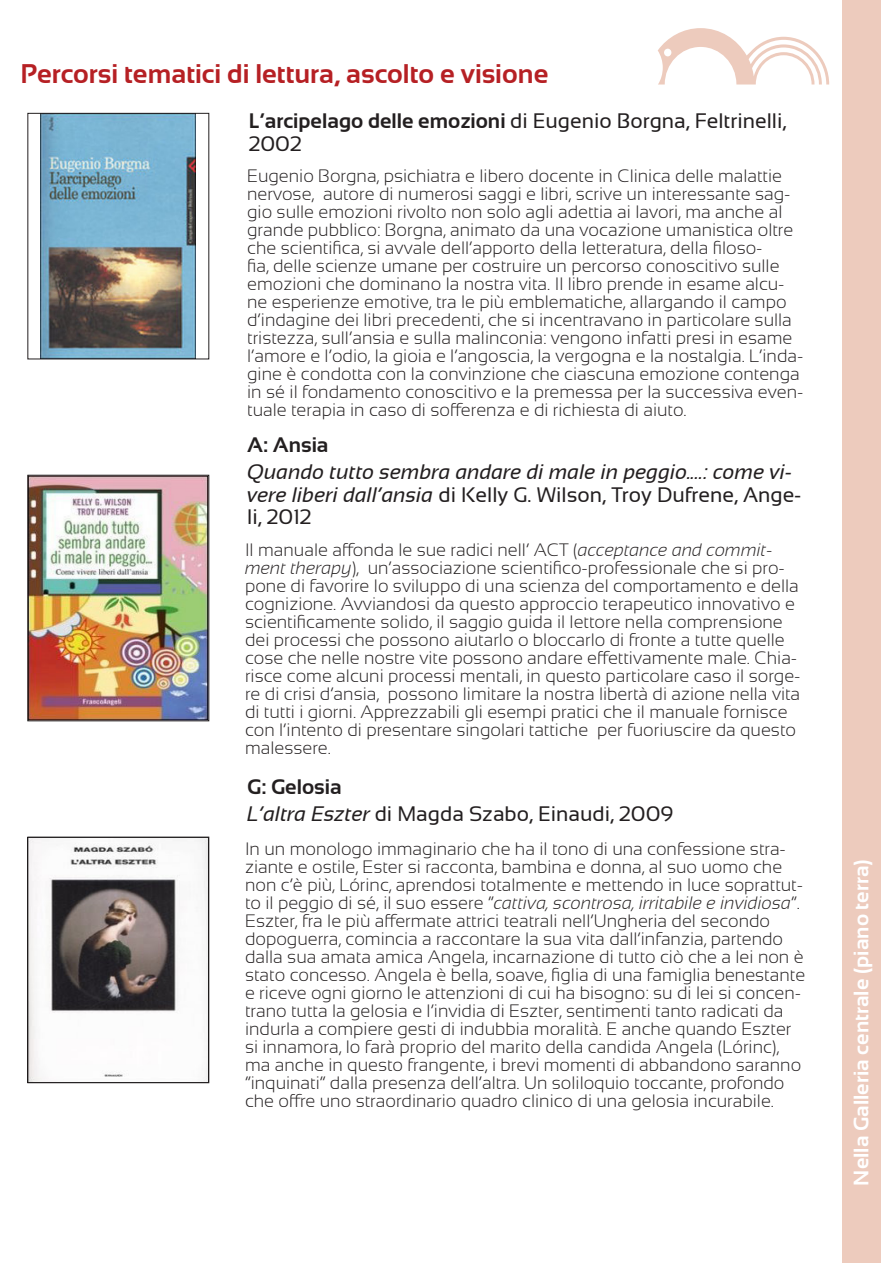
<style>
.page{position:relative;width:893px;height:1263px;background:#fff}
.page>*{position:absolute;margin:0;border:0;box-sizing:border-box;transform-origin:0 0}
.t1{font:700 27px "Sansation";color:#b62024}
.t2{font:italic 21px/22.5px "Sansation";color:#231f20}
.t3{font:21px/22.5px "Sansation";color:#231f20}
.t4{font:700 21px "Sansation";color:#fff}
.t5{font:700 21px "Sansation";color:#231f20}
.t6{font:300 18px/18px "Sansation";color:#231f20}
.s1{font-weight:700}
.s2{font-style:normal}
.s3{font-style:italic}
</style>
<div class="page">
<img style="left:30px;top:477px;width:177px;height:242px">
<div style="left:28px;top:475px;width:181px;height:246px;border:1px solid #231f20"></div>
<svg style="left:658px;top:28px;width:171px;height:57px"></svg>
<img style="left:30px;top:839px;width:177px;height:242px">
<div style="left:28px;top:837px;width:181px;height:246px;border:1px solid #231f20"></div>
<img style="left:41px;top:115px;width:155px;height:242px">
<div style="left:28px;top:113px;width:181px;height:246px;border:1px solid #231f20"></div>
<div style="left:842px;top:0;width:38px;height:1263px;background:#edcbbd"></div>
<p class="t1" style="left:21px;top:58px;width:529px">Percorsi tematici di lettura, ascolto e visione</p>
<p class="t3" style="left:249px;top:110px;width:539px"><span class="s1">L’arcipelago delle emozioni</span> di Eugenio Borgna, Feltrinelli,<br>2002</p>
<p class="t6" style="left:247px;top:167px;width:558px">Eugenio Borgna, psichiatra e libero docente in Clinica delle malattie nervose, autore di numerosi saggi e libri, scrive un interessante sag&shy;gio sulle emozioni rivolto non solo agli adettia ai lavori, ma anche al grande pubblico: Borgna, animato da una vocazione umanistica oltre che scientifica, si avvale dell’apporto della letteratura, della filoso-<br>fia, delle scienze umane per costruire un percorso conoscitivo sulle emozioni che dominano la nostra vita. Il libro prende in esame alcu&shy;ne esperienze emotive, tra le più emblematiche, allargando il campo d’indagine dei libri precedenti, che si incentravano in particolare sulla tristezza, sull’ansia e sulla malinconia: vengono infatti presi in esame l’amore e l’odio, la gioia e l’angoscia, la vergogna e la nostalgia. L’inda&shy;gine è condotta con la convinzione che ciascuna emozione contenga in sé il fondamento conoscitivo e la premessa per la successiva even&shy;tuale terapia in caso di sofferenza e di richiesta di aiuto.</p>
<p class="t5" style="left:247px;top:433px;width:83px">A: Ansia</p>
<p class="t2" style="left:247px;top:461px;width:556px">Quando tutto sembra andare di male in peggio.…: come vi&shy;vere liberi dall’ansia <span class="s2">di Kelly G. Wilson, Troy Dufrene, Ange&shy;li, 2012</span></p>
<p class="t6" style="left:245px;top:540px;width:557px">Il manuale affonda le sue radici nell’ ACT (<span class="s3">acceptance and commit&shy;ment therapy</span>), un’associazione scientifico-professionale che si pro&shy;pone di favorire lo sviluppo di una scienza del comportamento e della cognizione. Avviandosi da questo approccio terapeutico innovativo e scientificamente solido, il saggio guida il lettore nella comprensione dei processi che possono aiutarlo o bloccarlo di fronte a tutte quelle cose che nelle nostre vite possono andare effettivamente male. Chia&shy;risce come alcuni processi mentali, in questo particolare caso il sorge&shy;re di crisi d’ansia, possono limitare la nostra libertà di azione nella vita di tutti i giorni. Apprezzabili gli esempi pratici che il manuale fornisce con l’intento di presentare singolari tattiche per fuoriuscire da questo malessere.</p>
<p class="t5" style="left:247px;top:775px;width:96px">G: Gelosia</p>
<p class="t3" style="left:247px;top:802px;width:428px"><span class="s3">L’altra Eszter</span> di Magda Szabo, Einaudi, 2009</p>
<p class="t6" style="left:245px;top:840px;width:562px">In un monologo immaginario che ha il tono di una confessione stra&shy;ziante e ostile, Ester si racconta, bambina e donna, al suo uomo che non c’è più, Lórinc, aprendosi totalmente e mettendo in luce soprattut&shy;to il peggio di sé, il suo essere “<span class="s3">cattiva, scontrosa, irritabile e invidiosa</span>”.<br>Eszter, fra le più affermate attrici teatrali nell’Ungheria del secondo dopoguerra, comincia a raccontare la sua vita dall’infanzia, partendo dalla sua amata amica Angela, incarnazione di tutto ciò che a lei non è stato concesso. Angela è bella, soave, figlia di una famiglia benestante e riceve ogni giorno le attenzioni di cui ha bisogno: su di lei si concen&shy;trano tutta la gelosia e l’invidia di Eszter, sentimenti tanto radicati da indurla a compiere gesti di indubbia moralità. E anche quando Eszter si innamora, lo farà proprio del marito della candida Angela (Lórinc), ma anche in questo frangente, i brevi momenti di abbandono saranno “inquinati” dalla presenza dell’altra. Un soliloquio toccante, profondo che offre uno straordinario quadro clinico di una gelosia incurabile.</p>
<p class="t4" style="left:850px;top:1185px;width:328px;rotate:-90deg">Nella Galleria centrale (piano terra)</p>
</div>
